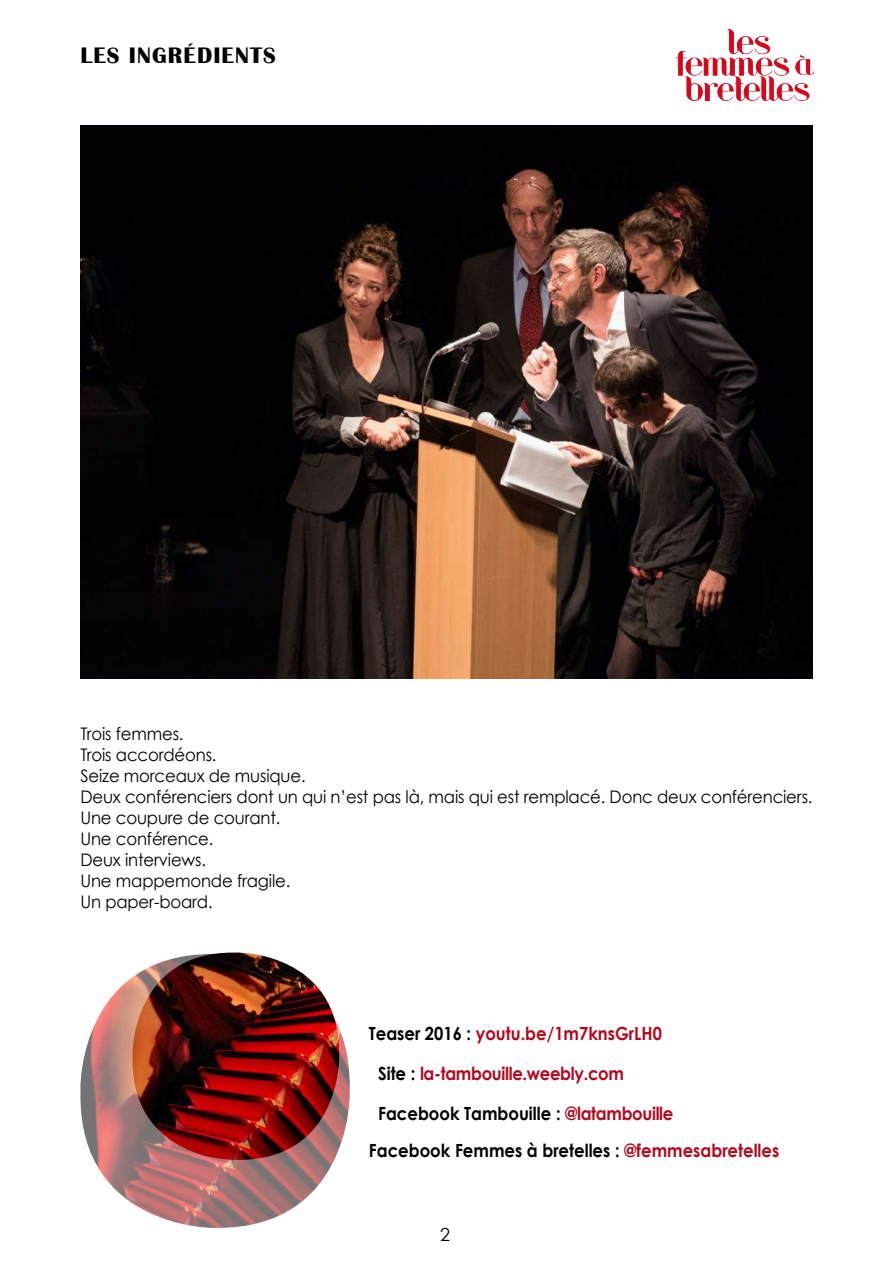
<style>
.page{position:relative;width:893px;height:1263px;background:#fff}
.page>*{position:absolute;margin:0;border:0;box-sizing:border-box;transform-origin:0 0}
.t1{font:700 23.1px "Britannic";letter-spacing:.05em;color:#000}
.t2{font:700 18.15px/39.6px "Century Gothic";color:#b10920;scale:.91 1}
.t3{font:700 18.15px "Century Gothic";color:#000;scale:.91 1}
.t4{font:18px "Century Gothic";color:#000}
.t5{font:17.4px/21px "Century Gothic";letter-spacing:-.01em;color:#000;scale:.95 1}
.s1{color:#000}
.s2{color:#b10920}
</style>
<div class="page">
<img style="left:80px;top:977px;width:270px;height:251px">
<img style="left:133px;top:952px;width:206px;height:208px">
<img style="left:676px;top:30px;width:137px;height:70px">
<img style="left:80px;top:125px;width:732px;height:553px">
<h1 class="t1" style="left:80px;top:43px;width:197px">LES INGRÉDIENTS</h1>
<p class="t5" style="left:80px;top:723px;width:772px">Trois femmes.<br>Trois accordéons.<br>Seize morceaux de musique.<br>Deux conférenciers dont un qui n’est pas là, mais qui est remplacé. Donc deux conférenciers.<br>Une coupure de courant.<br>Une conférence.<br>Deux interviews.<br>Une mappemonde fragile.<br>Un paper-board.</p>
<p class="t2" style="left:378px;top:1013px;width:326px;text-indent:-9px"><span class="s1">Teaser 2016 :</span> youtu.be/1m7knsGrLH0<br><span class="s1">Site :</span> la-tambouille.weebly.com<br><span class="s1">Facebook Tambouille :</span> @latambouille</p>
<p class="t3" style="left:369px;top:1139px;width:453px">Facebook Femmes à bretelles : <span class="s2">@femmesabretelles</span></p>
<p class="t4" style="left:440px;top:1224px;width:11px">2</p>
</div>
